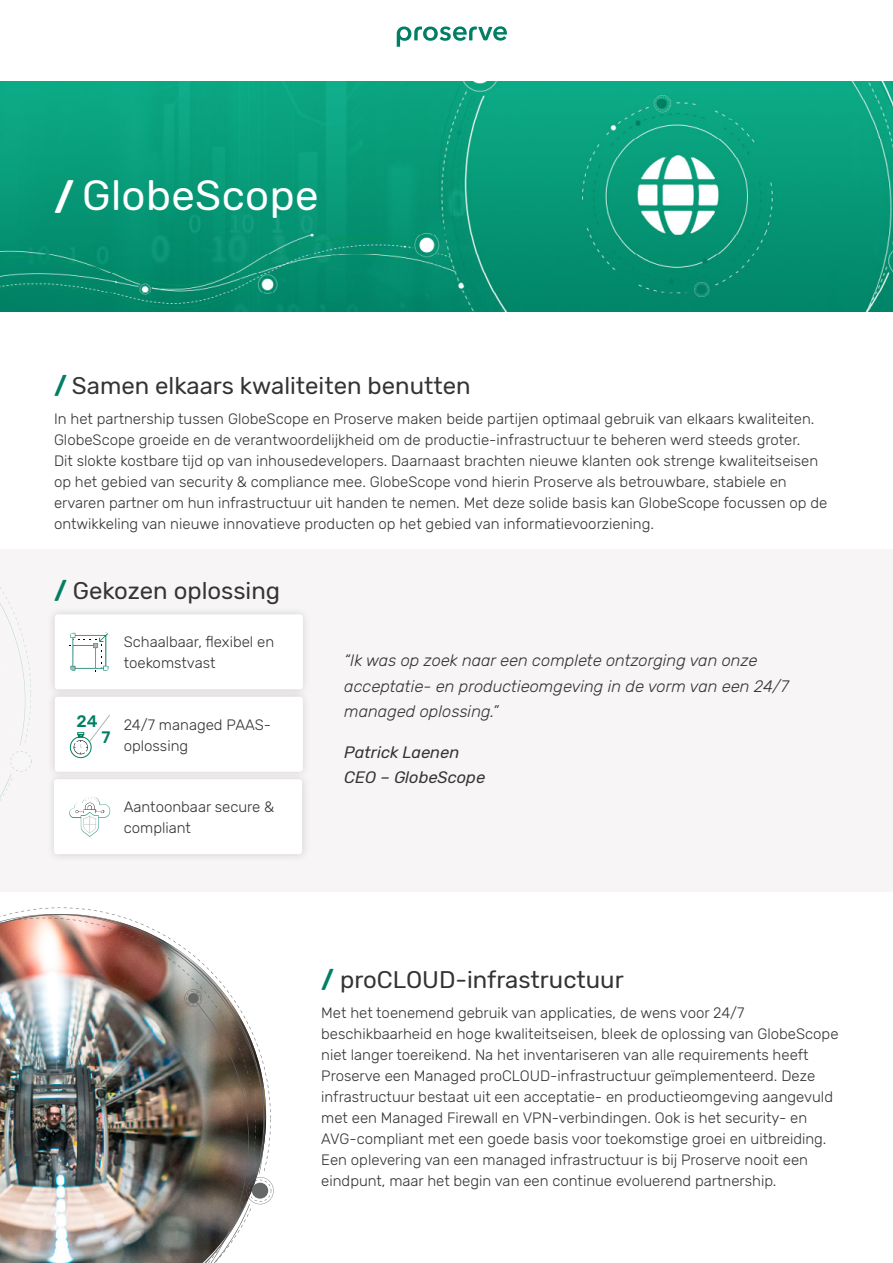
<style>
.page{position:relative;width:893px;height:1263px;background:#fff}
.page>*{position:absolute;margin:0;border:0;box-sizing:border-box;transform-origin:0 0}
.t1{font:42px "Rubik";letter-spacing:.01em;color:#fff}
.t2{font:24px "Rubik";color:#333}
.t3{font:24px "Rubik";color:#343433}
.t4{font:500 16.65px "Rubik";color:#008063}
.t5{font:italic 300 16.5px/25.5px "Rubik";color:#333}
.t6{font:italic 16.5px/25.5px "Rubik";color:#343433}
.t7{font:300 15px/21px "Rubik";color:#333}
.t8{font:300 15px/21px "Rubik";color:#343433}
.s1{font-weight:700;font-size:37.5px}
.s2{font-weight:700;color:#007f64}
.s3{font-weight:700;color:#027f63}
</style>
<div class="page">
<div style="left:0;top:549px;width:893px;height:342px;background:#f7f5f5"></div>
<img style="left:0;top:81px;width:893px;height:230px">
<svg style="left:0;top:587px;width:32px;height:214px"></svg>
<img style="left:0;top:914px;width:265px;height:260px">
<img style="left:0;top:1177px;width:274px;height:86px">
<div style="left:46px;top:606px;width:266px;height:92px;background:#f0eeee"></div>
<div style="left:55px;top:614px;width:248px;height:75px;background:#fff;border-radius:3px"></div>
<svg style="left:69px;top:632px;width:41px;height:40px"></svg>
<div style="left:46px;top:688px;width:266px;height:92px;background:#000;opacity:.15"></div>
<div style="left:55px;top:697px;width:248px;height:75px;background:#fff;border-radius:3px"></div>
<div style="left:45px;top:770px;width:266px;height:93px;background:#ebe9e9"></div>
<div style="left:54px;top:779px;width:248px;height:75px;background:#fff;border-radius:3px"></div>
<svg style="left:69px;top:796px;width:41px;height:41px"></svg>
<svg style="left:70px;top:714px;width:40px;height:44px"></svg>
<svg style="left:397px;top:26px;width:110px;height:21px"></svg>
<h1 class="t1" style="left:54px;top:172px;width:266px"><span class="s1">/</span> GlobeScope</h1>
<h2 class="t2" style="left:54px;top:373px;width:418px"><span class="s2">/</span> Samen elkaars kwaliteiten benutten</h2>
<p class="t7" style="left:54px;top:408px;width:775px">In het partnership tussen GlobeScope en Proserve maken beide partijen optimaal gebruik van elkaars kwaliteiten.<br>GlobeScope groeide en de verantwoordelijkheid om de productie-infrastructuur te beheren werd steeds groter.<br>Dit slokte kostbare tijd op van inhousedevelopers. Daarnaast brachten nieuwe klanten ook strenge kwaliteitseisen op het gebied van security &amp; compliance mee. GlobeScope vond hierin Proserve als betrouwbare, stabiele en ervaren partner om hun infrastructuur uit handen te nemen. Met deze solide basis kan GlobeScope focussen op de ontwikkeling van nieuwe innovatieve producten op het gebied van informatievoorziening.</p>
<h2 class="t3" style="left:54px;top:577px;width:228px"><span class="s3">/</span> Gekozen oplossing</h2>
<p class="t8" style="left:124px;top:631px;width:152px">Schaalbaar, flexibel en toekomstvast</p>
<p class="t4" style="left:77px;top:712px;width:23px">24</p>
<p class="t4" style="left:102px;top:728px;width:11px">7</p>
<p class="t7" style="left:124px;top:715px;width:149px">24/7 managed PAAS&shy;oplossing</p>
<p class="t7" style="left:124px;top:796px;width:152px">Aantoonbaar secure &amp; compliant</p>
<p class="t5" style="left:344px;top:648px;width:446px">“Ik was op zoek naar een complete ontzorging van onze acceptatie- en productieomgeving in de vorm van een 24/7 managed oplossing.”</p>
<p class="t6" style="left:344px;top:740px;width:142px">Patrick Laenen<br>CEO – GlobeScope</p>
<h2 class="t2" style="left:321px;top:966px;width:304px"><span class="s2">/</span> proCLOUD-infrastructuur</h2>
<p class="t7" style="left:321px;top:1003px;width:519px">Met het toenemend gebruik van applicaties, de wens voor 24/7 beschikbaarheid en hoge kwaliteitseisen, bleek de oplossing van GlobeScope niet langer toereikend. Na het inventariseren van alle requirements heeft Proserve een Managed proCLOUD-infrastructuur geïmplementeerd. Deze infrastructuur bestaat uit een acceptatie- en productieomgeving aangevuld met een Managed Firewall en VPN-verbindingen. Ook is het security- en AVG-compliant met een goede basis voor toekomstige groei en uitbreiding.<br>Een oplevering van een managed infrastructuur is bij Proserve nooit een eindpunt, maar het begin van een continue evoluerend partnership.</p>
</div>
